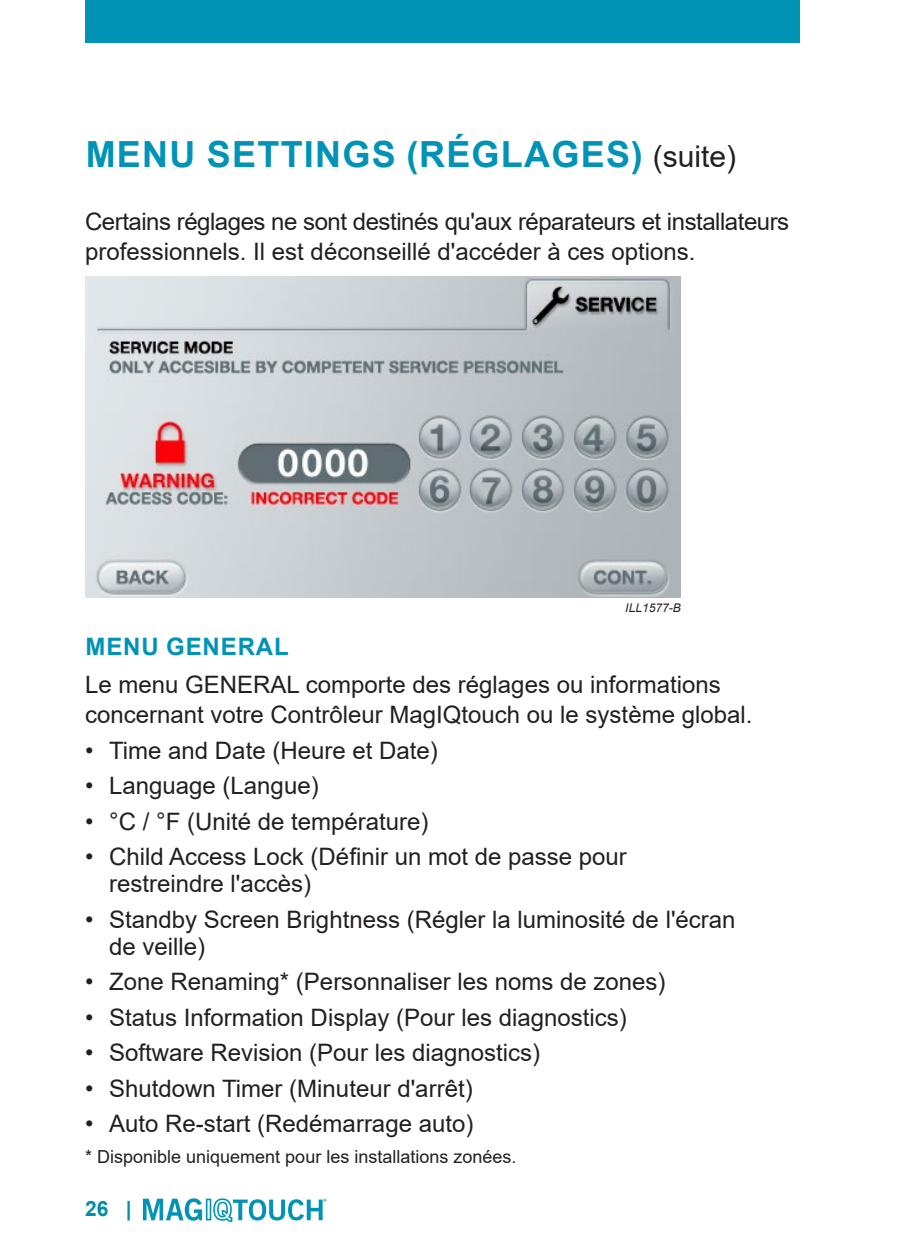
<style>
.page{position:relative;width:919px;height:1259px;background:#fff}
.page>*{position:absolute;margin:0;border:0;box-sizing:border-box;transform-origin:0 0}
.Page_heading{font:700 36px "Arial";letter-spacing:.035em;color:#0093b5}
.Body{font:24px/27px "Arial";color:#231f20}
.Body-2{font:24px/30px "Arial";letter-spacing:-.02em;color:#231f20}
.SUBHEAD{font:700 24px "Arial";letter-spacing:.035em;color:#0093b5}
.t1{font:700 21px "Arial";color:#008da8}
.t2{font:18px "Arial";color:#231f20}
.Illustration_nr{font:italic 12px "Arial";color:#231f20}
.s1{font-weight:400;font-size:30px;color:#231f20}
</style>
<div class="page">
<div style="left:85px;top:0;width:714px;height:43px;background:#0093b5"></div>
<svg style="left:143px;top:1198px;width:183px;height:24px"></svg>
<img style="left:85px;top:277px;width:595px;height:320px">
<p class="Page_heading" style="left:86px;top:129px;width:652px">MENU SETTINGS (RÉGLAGES) <span class="s1">(suite)</span></p>
<p class="Body-2" style="left:85px;top:206px;width:705px">Certains réglages ne sont destinés qu'aux réparateurs et installateurs professionnels. Il est déconseillé d'accéder à ces options.</p>
<p class="Illustration_nr" style="left:625px;top:600px;width:57px">ILL1577-B</p>
<p class="SUBHEAD" style="left:85px;top:629px;width:205px">MENU GENERAL</p>
<p class="Body" style="left:85px;top:669px;width:668px;line-height:30px">Le menu GENERAL comporte des réglages ou informations concernant votre Contrôleur MagIQtouch ou le système global.</p>
<p class="Body" style="left:85px;top:736px;width:354px">• Time and Date (Heure et Date)</p>
<p class="Body" style="left:85px;top:772px;width:235px">• Language (Langue)</p>
<p class="Body" style="left:85px;top:807px;width:345px">• °C / °F (Unité de température)</p>
<p class="Body" style="left:109px;top:843px;width:519px;text-indent:-24px">• Child Access Lock (Définir un mot de passe pour restreindre l'accès)</p>
<p class="Body" style="left:109px;top:906px;width:628px;text-indent:-24px">• Standby Screen Brightness (Régler la luminosité de l'écran de veille)</p>
<p class="Body" style="left:85px;top:968px;width:582px">• Zone Renaming* (Personnaliser les noms de zones)</p>
<p class="Body" style="left:85px;top:1004px;width:543px">• Status Information Display (Pour les diagnostics)</p>
<p class="Body" style="left:85px;top:1039px;width:456px">• Software Revision (Pour les diagnostics)</p>
<p class="Body" style="left:85px;top:1075px;width:389px">• Shutdown Timer (Minuteur d'arrêt)</p>
<p class="Body" style="left:85px;top:1110px;width:390px">• Auto Re-start (Redémarrage auto)</p>
<p class="t2" style="left:85px;top:1143px;width:433px">* Disponible uniquement pour les installations zonées.</p>
<p class="t1" style="left:85px;top:1194px;width:48px">26 |</p>
</div>
